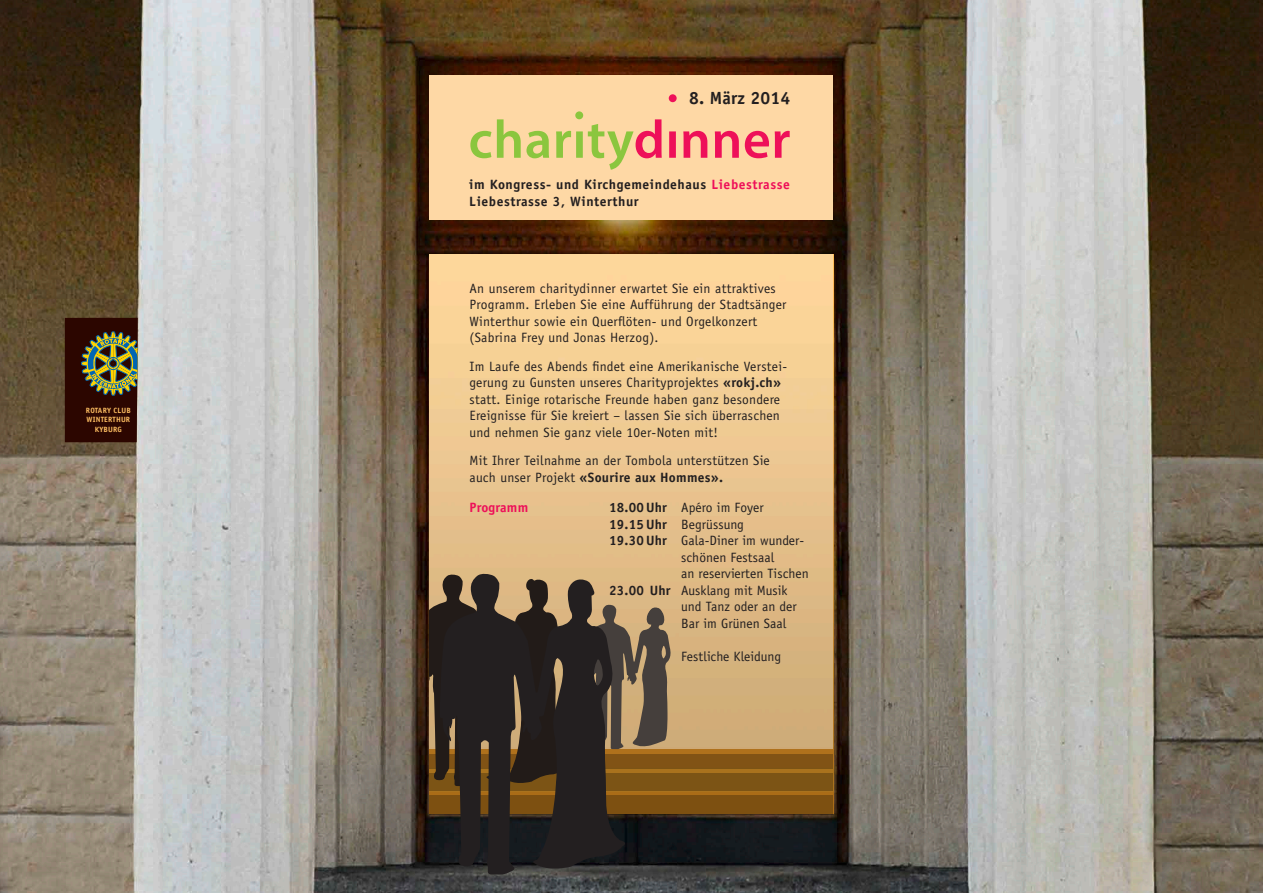
<style>
.page{position:relative;width:1263px;height:893px;background:#fff}
.page>*{position:absolute;margin:0;border:0;box-sizing:border-box;transform-origin:0 0}
.t1{font:700 17.7px "Officina Sans";letter-spacing:.01em;color:#231f20}
.t2{font:13.5px/16.5px "Officina Sans";letter-spacing:.02em;color:#231f20}
.t3{font:700 13.5px/16.5px "Officina Sans";letter-spacing:.04em;color:#231f20}
.t4{font:700 13.5px "Officina Sans";letter-spacing:.015em;color:#ee1059}
.t5{font:700 7.65px/9.3px "Officina Sans";letter-spacing:.02em;color:#fdbe62;text-align:center}
.s1{color:#ee1059}
.s2{font-weight:700}
</style>
<div class="page">
<img style="left:0;top:0;width:1263px;height:893px">
<div style="left:429px;top:795px;width:404px;height:19px;background:#7d5011"></div>
<div style="left:429px;top:773px;width:404px;height:17px;background:#7c5415"></div>
<div style="left:429px;top:754px;width:404px;height:15px;background:#815315"></div>
<div style="left:429px;top:76px;width:404px;height:144px;background:#fed8a5"></div>
<svg style="left:470px;top:119px;width:320px;height:51px"></svg>
<div style="left:669px;top:94px;width:8px;height:8px;background:#ee1059;border-radius:50%"></div>
<div style="left:575px;top:111px;width:8px;height:8px;background:#8bc63e;border-radius:50%"></div>
<div style="left:429px;top:255px;width:404px;height:494px;background:linear-gradient(to bottom,#ffda9f,#cdaa77)"></div>
<svg style="left:630px;top:605px;width:40px;height:144px"></svg>
<svg style="left:429px;top:575px;width:11px;height:206px"></svg>
<svg style="left:65px;top:318px;width:73px;height:124px"></svg>
<svg style="left:440px;top:574px;width:190px;height:300px;fill:#231f20"></svg>
<p class="t5" style="left:86px;top:406px;width:46px">ROTARY CLUB<br>WINTERTHUR<br>KYBURG</p>
<h1 class="t1" style="left:689px;top:87px;width:103px">8. März 2014</h1>
<p class="t3" style="left:469px;top:176px;width:322px">im Kongress- und Kirchgemeindehaus <span class="s1">Liebestrasse<br></span>Liebestrasse 3, Winterthur</p>
<p class="t2" style="left:469px;top:280px;width:318px">An unserem charitydinner erwartet Sie ein attraktives Programm. Erleben Sie eine Aufführung der Stadtsänger Winterthur sowie ein Querflöten- und Orgelkonzert (Sabrina Frey und Jonas Herzog).</p>
<p class="t2" style="left:469px;top:358px;width:319px">Im Laufe des Abends findet eine Amerikanische Verstei&shy;gerung zu Gunsten unseres Charityprojektes <span class="s2">«rokj.ch» </span>statt. Einige rotarische Freunde haben ganz besondere Ereignisse für Sie kreiert – lassen Sie sich überraschen und nehmen Sie ganz viele 10er-Noten mit!</p>
<p class="t2" style="left:469px;top:452px;width:302px">Mit Ihrer Teilnahme an der Tombola unterstützen Sie auch unser Projekt <span class="s2">«Sourire aux Hommes».</span></p>
<p class="t4" style="left:469px;top:499px;width:60px">Programm</p>
<p class="t2" style="left:609px;top:499px;width:156px"><span class="s2">18.00Uhr</span> Apéro im Foyer</p>
<p class="t2" style="left:609px;top:516px;width:136px"><span class="s2">19.15Uhr</span> Begrüssung</p>
<p class="t2" style="left:609px;top:532px;width:197px"><span class="s2">19.30Uhr</span> Gala-Diner im wunder-</p>
<p class="t2" style="left:681px;top:549px;width:95px">schönen Festsaal</p>
<p class="t2" style="left:681px;top:565px;width:129px">an reservierten Tischen</p>
<p class="t2" style="left:609px;top:582px;width:180px"><span class="s2">23.00 Uhr</span> Ausklang mit Musik</p>
<p class="t2" style="left:681px;top:598px;width:117px">und Tanz oder an der</p>
<p class="t2" style="left:681px;top:615px;width:107px">Bar im Grünen Saal</p>
<p class="t2" style="left:681px;top:648px;width:101px">Festliche Kleidung</p>
</div>
